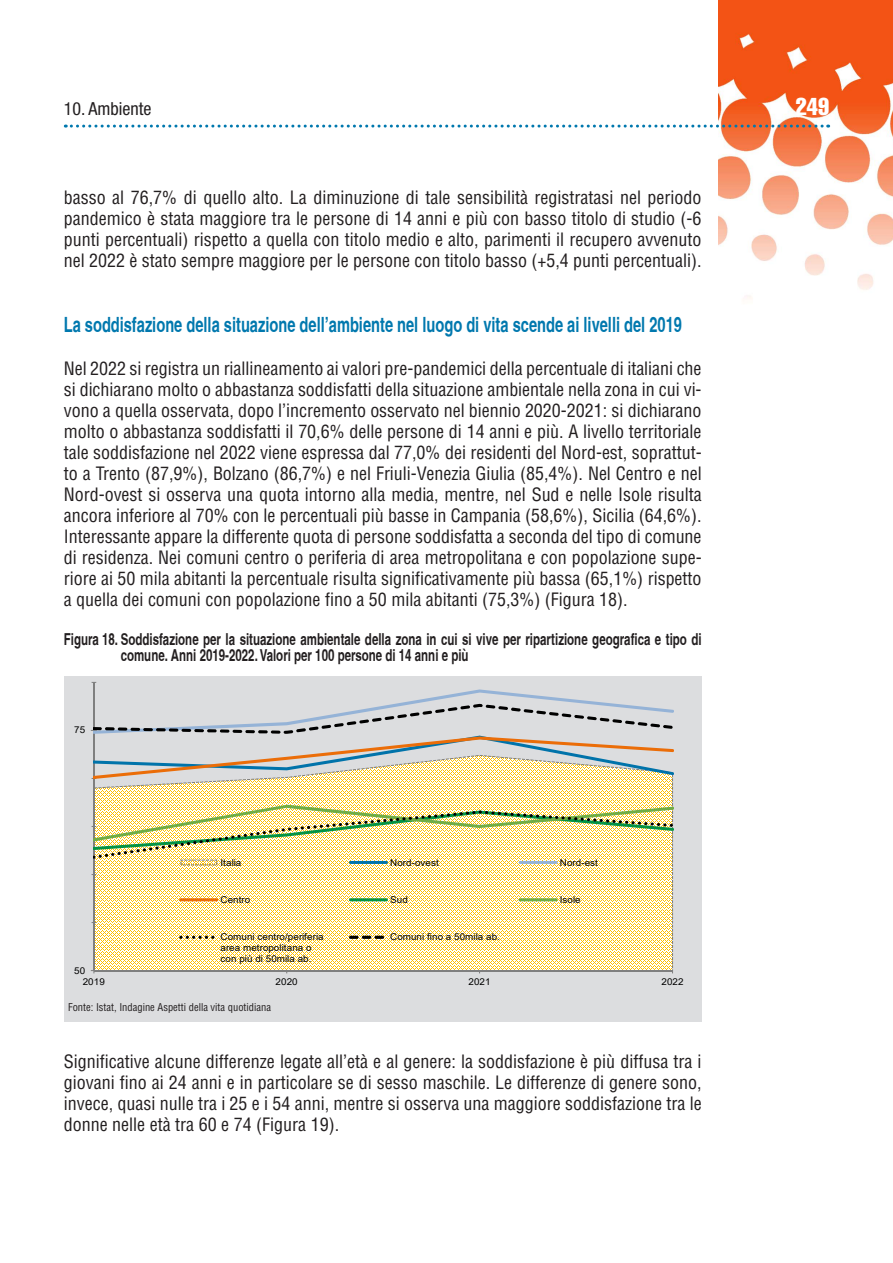
<style>
.page{position:relative;width:893px;height:1263px;background:#fff}
.page>*{position:absolute;margin:0;border:0;box-sizing:border-box;transform-origin:0 0}
.t1{font:24px "Helvetica LT Std Comp";color:#fff}
.t2{font:700 condensed 21px "Helvetica";color:#0078ae;scale:.85 1}
.t3{font:condensed 18px/21px "Helvetica LT Std";color:#231f20;text-align:justify}
.t4{font:condensed 18px "Helvetica Neue LT Std";color:#231f20}
.t5{font:700 condensed 16.5px/16.5px "Helvetica";color:#231f20;scale:.85 1}
.t6{font:condensed 10.5px "Helvetica LT Std";color:#231f20}
.t7{font:9.45px/10.9px "Arial";letter-spacing:.01em;color:#000;scale:1.05 1}
</style>
<div class="page">
<img style="left:719px;top:0;width:174px;height:299px">
<svg style="left:65px;top:125px;width:764px;height:3px"></svg>
<div style="left:64px;top:676px;width:638px;height:345px;background:#dcdddf"></div>
<svg style="left:91px;top:682px;width:582px;height:291px"></svg>
<p class="t4" style="left:64px;top:98px;width:89px">10. Ambiente</p>
<h1 class="t1" style="left:796px;top:91px;width:35px">249</h1>
<p class="t3" style="left:64px;top:187px;width:639px">basso al 76,7% di quello alto. La diminuzione di tale sensibilità registratasi nel periodo pandemico è stata maggiore tra le persone di 14 anni e più con basso titolo di studio (-6 punti percentuali) rispetto a quella con titolo medio e alto, parimenti il recupero avvenuto nel 2022 è stato sempre maggiore per le persone con titolo basso (+5,4 punti percentuali).</p>
<p class="t2" style="left:64px;top:312px;width:729px">La soddisfazione della situazione dell’ambiente nel luogo di vita scende ai livelli del 2019</p>
<p class="t3" style="left:64px;top:357px;width:639px">Nel 2022 si registra un riallineamento ai valori pre-pandemici della percentuale di italiani che si dichiarano molto o abbastanza soddisfatti della situazione ambientale nella zona in cui vi&shy;vono a quella osservata, dopo l’incremento osservato nel biennio 2020-2021: si dichiarano molto o abbastanza soddisfatti il 70,6% delle persone di 14 anni e più. A livello territoriale tale soddisfazione nel 2022 viene espressa dal 77,0% dei residenti del Nord-est, soprattut&shy;to a Trento (87,9%), Bolzano (86,7%) e nel Friuli-Venezia Giulia (85,4%). Nel Centro e nel Nord-ovest si osserva una quota intorno alla media, mentre, nel Sud e nelle Isole risulta ancora inferiore al 70% con le percentuali più basse in Campania (58,6%), Sicilia (64,6%).<br>Interessante appare la differente quota di persone soddisfatta a seconda del tipo di comune di residenza. Nei comuni centro o periferia di area metropolitana e con popolazione supe&shy;riore ai 50 mila abitanti la percentuale risulta significativamente più bassa (65,1%) rispetto a quella dei comuni con popolazione fino a 50 mila abitanti (75,3%) (Figura 18).</p>
<p class="t5" style="left:121px;top:630px;width:685px;text-indent:-57px">Figura 18. Soddisfazione per la situazione ambientale della zona in cui si vive per ripartizione geografica e tipo di comune. Anni 2019-2022. Valori per 100 persone di 14 anni e più</p>
<p class="t7" style="left:74px;top:724px;width:12px">75</p>
<p class="t7" style="left:221px;top:857px;width:21px">Italia</p>
<p class="t7" style="left:390px;top:857px;width:48px">Nord-ovest</p>
<p class="t7" style="left:560px;top:857px;width:38px">Nord-est</p>
<p class="t7" style="left:221px;top:894px;width:30px">Centro</p>
<p class="t7" style="left:390px;top:894px;width:18px">Sud</p>
<p class="t7" style="left:560px;top:894px;width:21px">Isole</p>
<p class="t7" style="left:221px;top:931px;width:100px">Comuni centro/periferia area metropolitana o con più di 50mila ab.</p>
<p class="t7" style="left:390px;top:931px;width:106px">Comuni fino a 50mila ab.</p>
<p class="t6" style="left:68px;top:1001px;width:204px">Fonte: Istat, Indagine Aspetti della vita quotidiana</p>
<p class="t7" style="left:74px;top:965px;width:12px">50</p>
<p class="t7" style="left:83px;top:976px;width:23px">2019</p>
<p class="t7" style="left:276px;top:976px;width:22px">2020</p>
<p class="t7" style="left:468px;top:976px;width:23px">2021</p>
<p class="t7" style="left:661px;top:976px;width:22px">2022</p>
<p class="t3" style="left:64px;top:1050px;width:639px">Significative alcune differenze legate all’età e al genere: la soddisfazione è più diffusa tra i giovani fino ai 24 anni e in particolare se di sesso maschile. Le differenze di genere sono, invece, quasi nulle tra i 25 e i 54 anni, mentre si osserva una maggiore soddisfazione tra le donne nelle età tra 60 e 74 (Figura 19).</p>
</div>
